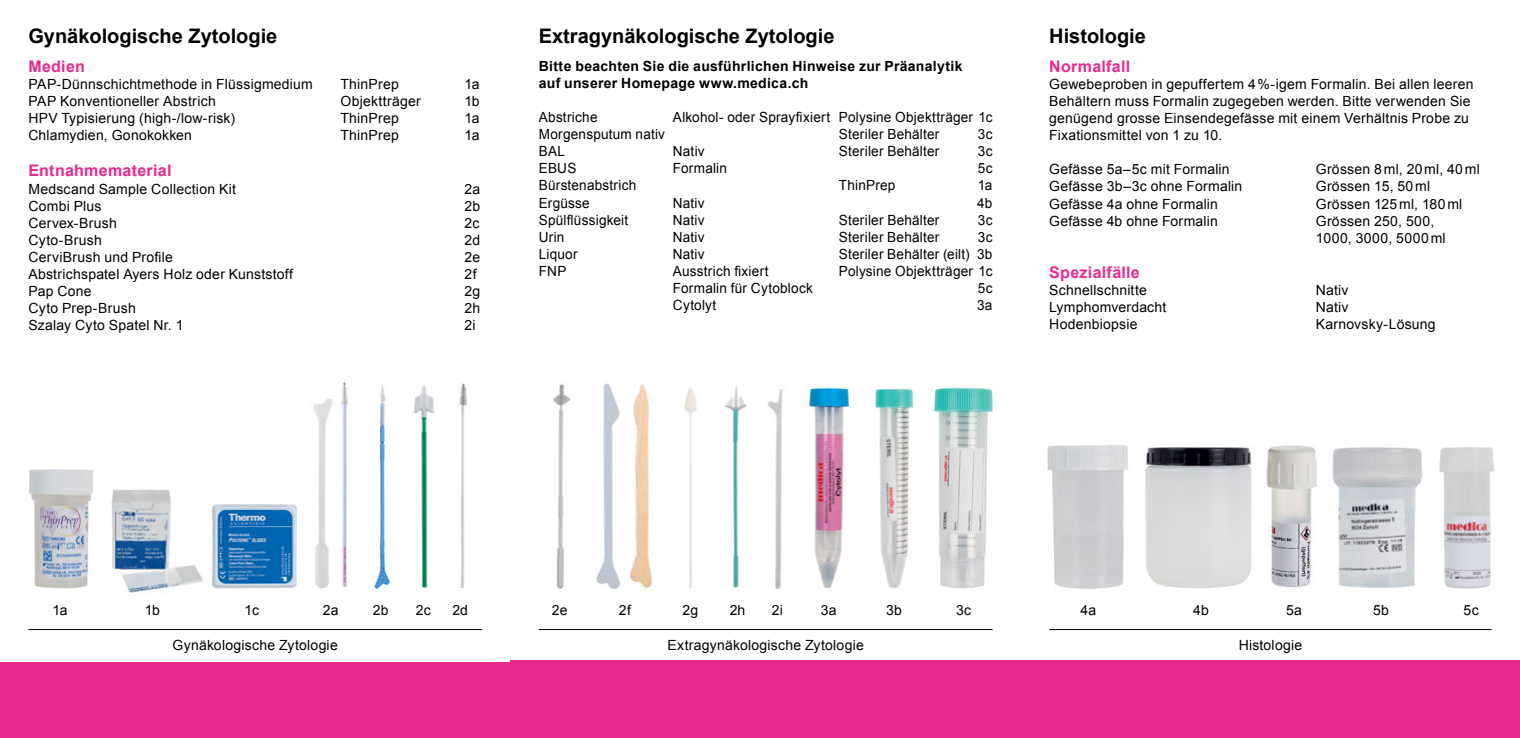
<style>
.page{position:relative;width:1520px;height:738px;background:#fff}
.page>*{position:absolute;margin:0;border:0;box-sizing:border-box;transform-origin:0 0}
.t1{font:700 20px "Arial";color:#000}
.t2{font:700 16px "Arial";letter-spacing:.02em;color:#e8298c}
.t3{font:14px/17px "Arial";letter-spacing:.015em;color:#000}
.t4{font:700 14px/17px "Arial";letter-spacing:.02em;color:#000}
</style>
<div class="page">
<div style="left:0;top:661px;width:510px;height:76px;background:#e8298c"></div>
<div style="left:510px;top:660px;width:510px;height:77px;background:#e8298c"></div>
<div style="left:1020px;top:660px;width:499px;height:77px;background:#e8298c"></div>
<img style="left:1145px;top:445px;width:173px;height:143px">
<hr style="left:539px;top:628px;width:453px;height:1px;background:#000">
<hr style="left:28px;top:628px;width:454px;height:1px;background:#000">
<hr style="left:1049px;top:628px;width:442px;height:1px;background:#000">
<img style="left:29px;top:469px;width:64px;height:120px">
<img style="left:212px;top:504px;width:85px;height:84px">
<img style="left:313px;top:382px;width:35px;height:207px">
<img style="left:372px;top:385px;width:24px;height:205px">
<img style="left:414px;top:385px;width:21px;height:204px">
<img style="left:459px;top:383px;width:8px;height:205px">
<img style="left:553px;top:384px;width:18px;height:205px">
<img style="left:630px;top:383px;width:22px;height:206px">
<img style="left:596px;top:383px;width:25px;height:206px">
<img style="left:684px;top:388px;width:13px;height:200px">
<img style="left:725px;top:387px;width:22px;height:202px">
<img style="left:767px;top:389px;width:16px;height:200px">
<img style="left:805px;top:387px;width:46px;height:202px">
<img style="left:875px;top:388px;width:39px;height:201px">
<img style="left:930px;top:386px;width:64px;height:202px">
<img style="left:1047px;top:445px;width:82px;height:144px">
<img style="left:1332px;top:447px;width:90px;height:141px">
<img style="left:1439px;top:447px;width:56px;height:142px">
<img style="left:111px;top:489px;width:92px;height:106px">
<h1 class="t1" style="left:28px;top:23px;width:250px">Gynäkologische Zytologie</h1>
<p class="t2" style="left:28px;top:56px;width:58px">Medien</p>
<p class="t3" style="left:28px;top:76px;width:286px">PAP-Dünnschichtmethode in Flüssigmedium</p>
<p class="t3" style="left:340px;top:76px;width:60px">ThinPrep</p>
<p class="t3" style="left:464px;top:76px;width:17px">1a</p>
<p class="t3" style="left:28px;top:93px;width:189px">PAP Konventioneller Abstrich</p>
<p class="t3" style="left:340px;top:93px;width:82px">Objektträger</p>
<p class="t3" style="left:464px;top:93px;width:17px">1b</p>
<p class="t3" style="left:28px;top:110px;width:208px">HPV Typisierung (high-/low-risk)</p>
<p class="t3" style="left:340px;top:110px;width:60px">ThinPrep</p>
<p class="t3" style="left:464px;top:110px;width:17px">1a</p>
<p class="t3" style="left:28px;top:127px;width:165px">Chlamydien, Gonokokken</p>
<p class="t3" style="left:340px;top:127px;width:60px">ThinPrep</p>
<p class="t3" style="left:464px;top:127px;width:17px">1a</p>
<p class="t2" style="left:28px;top:160px;width:145px">Entnahmematerial</p>
<p class="t3" style="left:28px;top:180px;width:209px">Medscand Sample Collection Kit</p>
<p class="t3" style="left:464px;top:180px;width:17px">2a</p>
<p class="t3" style="left:28px;top:197px;width:75px">Combi Plus</p>
<p class="t3" style="left:464px;top:197px;width:17px">2b</p>
<p class="t3" style="left:28px;top:214px;width:90px">Cervex-Brush</p>
<p class="t3" style="left:464px;top:214px;width:16px">2c</p>
<p class="t3" style="left:28px;top:231px;width:75px">Cyto-Brush</p>
<p class="t3" style="left:464px;top:231px;width:17px">2d</p>
<p class="t3" style="left:28px;top:248px;width:146px">CerviBrush und Profile</p>
<p class="t3" style="left:464px;top:248px;width:17px">2e</p>
<p class="t3" style="left:28px;top:265px;width:266px">Abstrichspatel Ayers Holz oder Kunststoff</p>
<p class="t3" style="left:464px;top:265px;width:14px">2f</p>
<p class="t3" style="left:28px;top:282px;width:65px">Pap Cone</p>
<p class="t3" style="left:464px;top:282px;width:17px">2g</p>
<p class="t3" style="left:28px;top:299px;width:109px">Cyto Prep-Brush</p>
<p class="t3" style="left:464px;top:299px;width:17px">2h</p>
<p class="t3" style="left:28px;top:316px;width:157px">Szalay Cyto Spatel Nr. 1</p>
<p class="t3" style="left:464px;top:316px;width:13px">2i</p>
<h1 class="t1" style="left:539px;top:23px;width:297px">Extragynäkologische Zytologie</h1>
<p class="t4" style="left:539px;top:58px;width:425px">Bitte beachten Sie die ausführlichen Hinweise zur Präanalytik auf unserer Homepage www.medica.ch</p>
<p class="t3" style="left:539px;top:109px;width:60px">Abstriche</p>
<p class="t3" style="left:673px;top:109px;width:321px">Alkohol- oder Sprayfixiert Polysine Objektträger 1c</p>
<p class="t3" style="left:539px;top:126px;width:128px">Morgensputum nativ</p>
<p class="t3" style="left:839px;top:126px;width:102px">Steriler Behälter</p>
<p class="t3" style="left:977px;top:126px;width:16px">3c</p>
<p class="t3" style="left:539px;top:143px;width:28px">BAL</p>
<p class="t3" style="left:673px;top:143px;width:33px">Nativ</p>
<p class="t3" style="left:839px;top:143px;width:102px">Steriler Behälter</p>
<p class="t3" style="left:977px;top:143px;width:16px">3c</p>
<p class="t3" style="left:539px;top:160px;width:39px">EBUS</p>
<p class="t3" style="left:673px;top:160px;width:56px">Formalin</p>
<p class="t3" style="left:977px;top:160px;width:16px">5c</p>
<p class="t3" style="left:539px;top:177px;width:99px">Bürstenabstrich</p>
<p class="t3" style="left:839px;top:177px;width:58px">ThinPrep</p>
<p class="t3" style="left:977px;top:177px;width:16px">1a</p>
<p class="t3" style="left:539px;top:194px;width:53px">Ergüsse</p>
<p class="t3" style="left:673px;top:194px;width:33px">Nativ</p>
<p class="t3" style="left:977px;top:194px;width:17px">4b</p>
<p class="t3" style="left:539px;top:211px;width:91px">Spülflüssigkeit</p>
<p class="t3" style="left:673px;top:211px;width:33px">Nativ</p>
<p class="t3" style="left:839px;top:211px;width:102px">Steriler Behälter</p>
<p class="t3" style="left:977px;top:211px;width:16px">3c</p>
<p class="t3" style="left:539px;top:228px;width:27px">Urin</p>
<p class="t3" style="left:673px;top:228px;width:33px">Nativ</p>
<p class="t3" style="left:839px;top:228px;width:102px">Steriler Behälter</p>
<p class="t3" style="left:977px;top:228px;width:16px">3c</p>
<p class="t3" style="left:539px;top:245px;width:40px">Liquor</p>
<p class="t3" style="left:673px;top:245px;width:33px">Nativ</p>
<p class="t3" style="left:839px;top:245px;width:155px">Steriler Behälter (eilt) 3b</p>
<p class="t3" style="left:539px;top:262px;width:29px">FNP</p>
<p class="t3" style="left:673px;top:262px;width:97px">Ausstrich fixiert</p>
<p class="t3" style="left:839px;top:262px;width:155px">Polysine Objektträger 1c</p>
<p class="t3" style="left:673px;top:279px;width:142px">Formalin für Cytoblock</p>
<p class="t3" style="left:977px;top:279px;width:16px">5c</p>
<p class="t3" style="left:673px;top:296px;width:45px">Cytolyt</p>
<p class="t3" style="left:977px;top:296px;width:17px">3a</p>
<h1 class="t1" style="left:1049px;top:23px;width:98px">Histologie</h1>
<p class="t2" style="left:1049px;top:56px;width:82px">Normalfall</p>
<p class="t3" style="left:1049px;top:76px;width:426px">Gewebeproben in gepuffertem 4%-igem Formalin. Bei allen leeren Behältern muss Formalin zugegeben werden. Bitte verwenden Sie genügend grosse Einsendegefässe mit einem Verhältnis Probe zu Fixationsmittel von 1 zu 10.</p>
<p class="t3" style="left:1049px;top:161px;width:182px">Gefässe 5a–5c mit Formalin</p>
<p class="t3" style="left:1315px;top:161px;width:165px">Grössen 8ml, 20ml, 40ml</p>
<p class="t3" style="left:1049px;top:178px;width:195px">Gefässe 3b–3c ohne Formalin</p>
<p class="t3" style="left:1315px;top:178px;width:116px">Grössen 15, 50ml</p>
<p class="t3" style="left:1049px;top:195px;width:170px">Gefässe 4a ohne Formalin</p>
<p class="t3" style="left:1315px;top:195px;width:148px">Grössen 125ml, 180ml</p>
<p class="t3" style="left:1049px;top:212px;width:170px">Gefässe 4b ohne Formalin</p>
<p class="t3" style="left:1315px;top:212px;width:131px">Grössen 250, 500,<br>1000, 3000, 5000ml</p>
<p class="t2" style="left:1049px;top:261px;width:92px">Spezialfälle</p>
<p class="t3" style="left:1049px;top:281px;width:99px">Schnellschnitte</p>
<p class="t3" style="left:1315px;top:281px;width:34px">Nativ</p>
<p class="t3" style="left:1049px;top:298px;width:119px">Lymphomverdacht</p>
<p class="t3" style="left:1315px;top:298px;width:34px">Nativ</p>
<p class="t3" style="left:1049px;top:315px;width:90px">Hodenbiopsie</p>
<p class="t3" style="left:1315px;top:315px;width:121px">Karnovsky-Lösung</p>
<p class="t3" style="left:52px;top:601px;width:17px">1a</p>
<p class="t3" style="left:145px;top:601px;width:17px">1b</p>
<p class="t3" style="left:245px;top:601px;width:16px">1c</p>
<p class="t3" style="left:323px;top:601px;width:17px">2a</p>
<p class="t3" style="left:373px;top:601px;width:17px">2b</p>
<p class="t3" style="left:416px;top:601px;width:16px">2c</p>
<p class="t3" style="left:452px;top:601px;width:17px">2d</p>
<p class="t3" style="left:552px;top:601px;width:17px">2e</p>
<p class="t3" style="left:619px;top:601px;width:14px">2f</p>
<p class="t3" style="left:682px;top:601px;width:17px">2g</p>
<p class="t3" style="left:729px;top:601px;width:17px">2h</p>
<p class="t3" style="left:771px;top:601px;width:13px">2i</p>
<p class="t3" style="left:820px;top:601px;width:17px">3a</p>
<p class="t3" style="left:886px;top:601px;width:17px">3b</p>
<p class="t3" style="left:956px;top:601px;width:17px">3c</p>
<p class="t3" style="left:1080px;top:601px;width:17px">4a</p>
<p class="t3" style="left:1193px;top:601px;width:17px">4b</p>
<p class="t3" style="left:1286px;top:601px;width:17px">5a</p>
<p class="t3" style="left:1373px;top:601px;width:17px">5b</p>
<p class="t3" style="left:1463px;top:601px;width:17px">5c</p>
<p class="t3" style="left:173px;top:636px;width:167px">Gynäkologische Zytologie</p>
<p class="t3" style="left:667px;top:636px;width:198px">Extragynäkologische Zytologie</p>
<p class="t3" style="left:1238px;top:636px;width:65px">Histologie</p>
</div>
